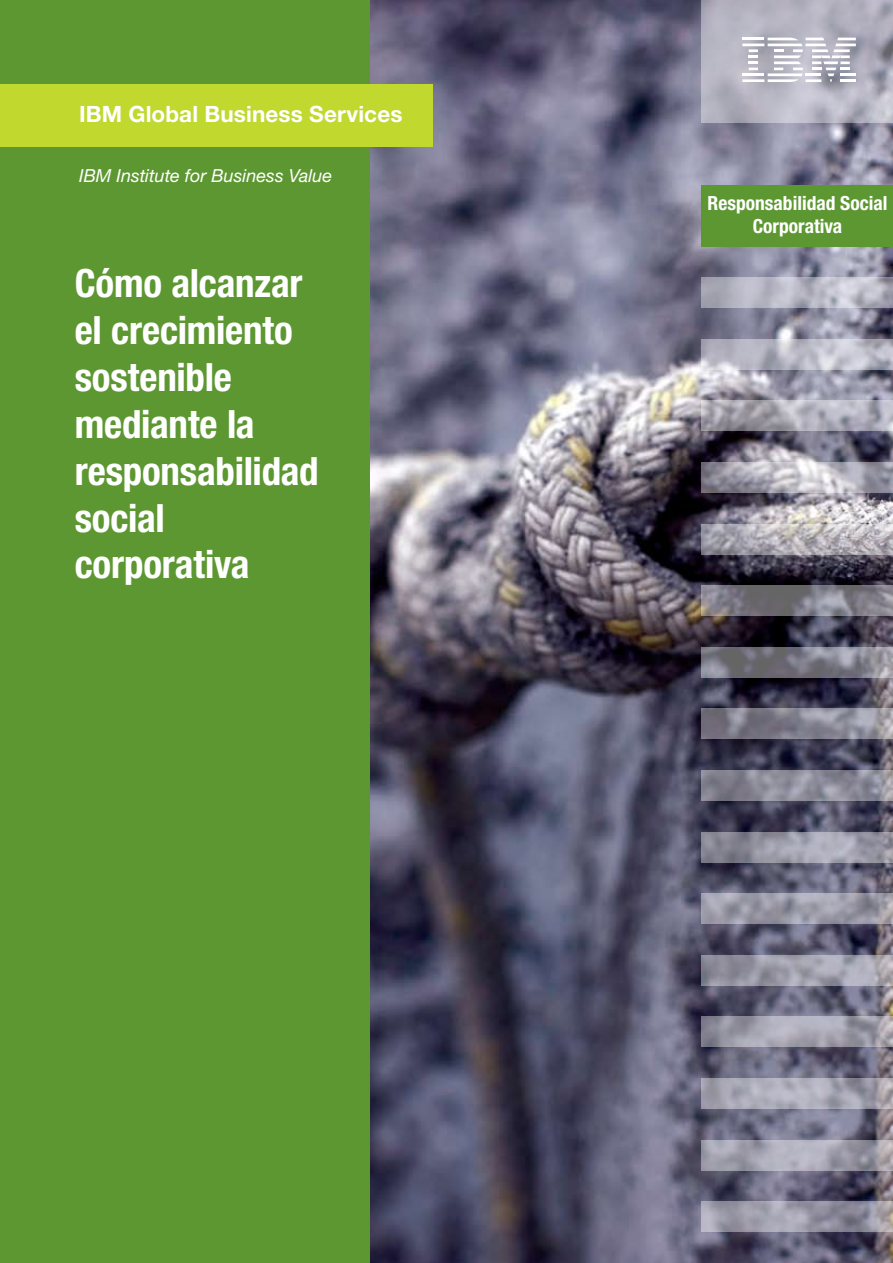
<style>
.page{position:relative;width:893px;height:1263px;background:#fff}
.page>*{position:absolute;margin:0;border:0;box-sizing:border-box;transform-origin:0 0}
.t1{font:700 condensed 39px/46.8px "Helvetica Neue LT Std";letter-spacing:-.005em;color:#fff}
.t2{font:700 22.5px "Helvetica Neue LT Std";letter-spacing:.005em;color:#fff}
.t3{font:700 condensed 19.5px/23.4px "Helvetica Neue LT Std";color:#fff;text-align:center}
.t4{font:italic 18px "Helvetica Neue LT Std";color:#fff}
</style>
<div class="page">
<img style="left:370px;top:0;width:523px;height:1263px">
<div style="left:0;top:0;width:370px;height:1263px;background:#5d9732"></div>
<div style="left:0;top:85px;width:432px;height:62px;background:#c1d82f"></div>
<div style="left:702px;top:185px;width:191px;height:61px;background:#5d9732"></div>
<svg style="left:702px;top:0;width:191px;height:123px;background:#b8b7c3"></svg>
<svg style="left:702px;top:277px;width:191px;height:31px;background:#b6b6c3"></svg>
<svg style="left:702px;top:339px;width:191px;height:31px;background:#bbbbc6"></svg>
<svg style="left:702px;top:400px;width:191px;height:31px;background:#aaa8b3"></svg>
<svg style="left:702px;top:462px;width:191px;height:31px;background:#afadb6"></svg>
<svg style="left:702px;top:524px;width:191px;height:30px;background:#b3afb6"></svg>
<svg style="left:702px;top:585px;width:191px;height:31px;background:#7c7a82"></svg>
<svg style="left:702px;top:647px;width:191px;height:31px;background:#7d7c85"></svg>
<svg style="left:702px;top:708px;width:191px;height:31px;background:#868591"></svg>
<svg style="left:702px;top:770px;width:191px;height:31px;background:#8b8a97"></svg>
<svg style="left:702px;top:832px;width:191px;height:30px;background:#9897a5"></svg>
<svg style="left:702px;top:893px;width:191px;height:31px;background:#9c9ba8"></svg>
<svg style="left:702px;top:955px;width:191px;height:31px;background:#9e9daa"></svg>
<svg style="left:702px;top:1016px;width:191px;height:31px;background:#a09fab"></svg>
<svg style="left:702px;top:1078px;width:191px;height:31px;background:#a7a6b3"></svg>
<svg style="left:702px;top:1140px;width:191px;height:30px;background:#a5a3b0"></svg>
<svg style="left:702px;top:1201px;width:191px;height:31px;background:#9b98a6"></svg>
<p class="t2" style="left:79px;top:100px;width:325px">IBM Global Business Services</p>
<p class="t4" style="left:79px;top:165px;width:254px">IBM Institute for Business Value</p>
<p class="t1" style="left:75px;top:260px;width:245px">Cómo alcanzar el crecimiento sostenible mediante la responsabilidad social corporativa</p>
<p class="t3" style="left:707px;top:191px;width:182px">Responsabilidad Social<br>Corporativa</p>
</div>
